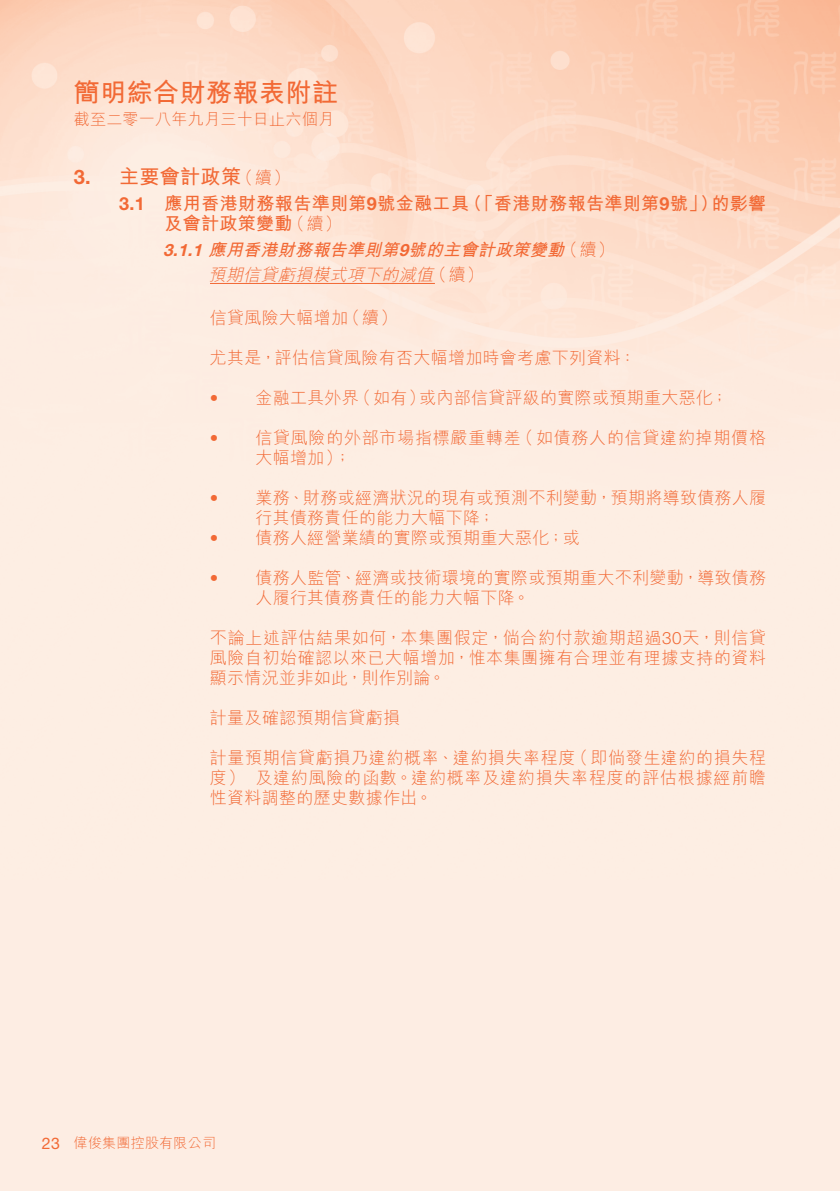
<style>
.page{position:relative;width:840px;height:1191px;background:#fff}
.page>*{position:absolute;margin:0;border:0;box-sizing:border-box;transform-origin:0 0}
.t1{font:700 26px "M Hei HK";letter-spacing:.015em;color:#f26935}
.t2{font:700 20px "M Hei HK";letter-spacing:.015em;color:#f26935}
.t3{font:700 18px/20px "M Hei HK";letter-spacing:.02em;color:#f26935}
.t4{font:300 17px/20px "M Hei HK";letter-spacing:.02em;color:#f26935}
.t5{font:italic 700 17px/25.6px "M Hei HK";color:#f26935}
.t6{font:300 17px/20px "M Hei HK";letter-spacing:.045em;color:#f26935}
.t7{font:300 16px "M Hei HK";letter-spacing:.015em;color:#f26935}
.t8{font:300 14px "M Hei HK";letter-spacing:.015em;color:#f26935}
.s1{font-family:"Helvetica Neue LT Std"}
.s2{font-weight:300;font-size:17px}
.s3{font-weight:300;font-style:normal}
.s4{font-weight:300}
.s5{font-family:"Helvetica Neue LT Std";font-weight:400;font-size:16px}
</style>
<div class="page">
<div style="left:0;top:0;width:839px;height:1191px;background:#fdede3"></div>
<img style="left:0;top:0;width:839px;height:352px">
<hr style="left:210px;top:283px;width:224px;height:1px;background:#f26935">
<h1 class="t1" style="left:74px;top:74px;width:265px">簡明綜合財務報表附註</h1>
<p class="t7" style="left:74px;top:108px;width:262px">截至二零一八年九月三十日止六個月</p>
<p class="t2" style="left:74px;top:162px;width:218px"><span class="s1">3.</span> 主要會計政策<span class="s2">（續）</span></p>
<p class="t3" style="left:164px;top:192px;width:602px;text-indent:-45px"><span class="s1">3.1</span> 應用香港財務報告準則第<span class="s1">9</span>號金融工具（「香港財務報告準則第<span class="s1">9</span>號」）的影響及會計政策變動<span class="s2">（續）</span></p>
<p class="t5" style="left:208px;top:235px;width:407px;text-indent:-45px"><span class="s1">3.1.1</span> 應用香港財務報告準則第<span class="s1">9</span>號的主會計政策變動<span class="s3">（續）</span><span class="s4">預期信貸虧損模式項下的減值</span><span class="s3">（續）</span></p>
<p class="t4" style="left:210px;top:307px;width:189px">信貸風險大幅增加（續）</p>
<p class="t4" style="left:210px;top:347px;width:427px">尤其是，評估信貸風險有否大幅增加時會考慮下列資料：</p>
<p class="t4" style="left:210px;top:387px;width:519px"><span class="s1">•</span> 金融工具外界（如有）或內部信貸評級的實際或預期重大惡化；</p>
<p class="t6" style="left:255px;top:427px;width:512px;text-indent:-45px"><span class="s1">•</span> 信貸風險的外部市場指標嚴重轉差（如債務人的信貸違約掉期價格大幅增加）；</p>
<p class="t4" style="left:255px;top:487px;width:512px;text-indent:-45px"><span class="s1">•</span> 業務、財務或經濟狀況的現有或預測不利變動，預期將導致債務人履行其債務責任的能力大幅下降；</p>
<p class="t4" style="left:210px;top:527px;width:371px"><span class="s1">•</span> 債務人經營業績的實際或預期重大惡化；或</p>
<p class="t4" style="left:255px;top:567px;width:512px;text-indent:-45px"><span class="s1">•</span> 債務人監管、經濟或技術環境的實際或預期重大不利變動，導致債務人履行其債務責任的能力大幅下降。</p>
<p class="t4" style="left:210px;top:627px;width:557px;text-align:justify">不論上述評估結果如何，本集團假定，倘合約付款逾期超過<span class="s1">30</span>天，則信貸風險自初始確認以來已大幅增加，惟本集團擁有合理並有理據支持的資料顯示情況並非如此，則作別論。</p>
<p class="t4" style="left:210px;top:707px;width:191px">計量及確認預期信貸虧損</p>
<p class="t4" style="left:210px;top:747px;width:557px;text-align:justify">計量預期信貸虧損乃違約概率、違約損失率程度（即倘發生違約的損失程度） 及違約風險的函數。違約概率及違約損失率程度的評估根據經前瞻性資料調整的歷史數據作出。</p>
<p class="t8" style="left:42px;top:1133px;width:175px"><span class="s5">23</span> 偉俊集團控股有限公司</p>
</div>
